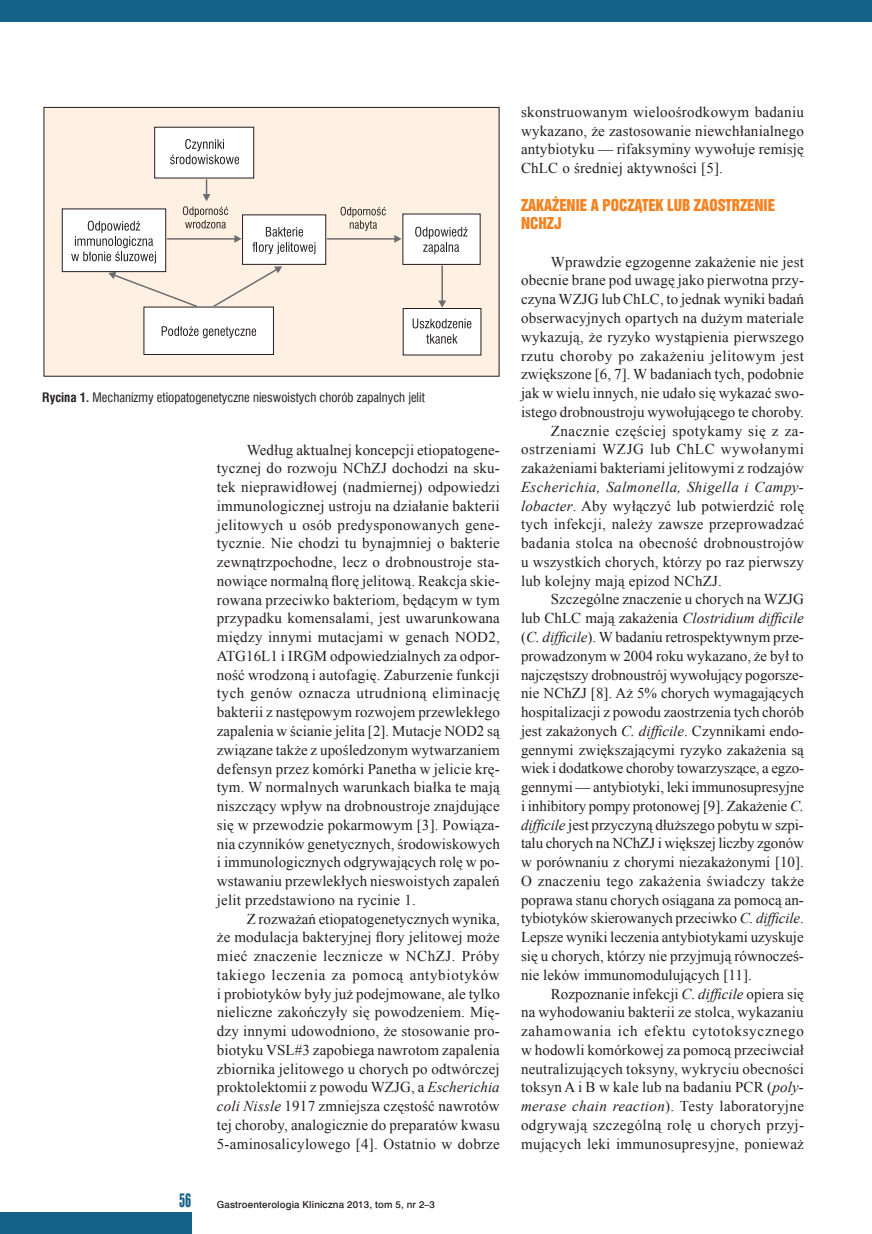
<style>
.page{position:relative;width:872px;height:1234px;background:#fff}
.page>*{position:absolute;margin:0;border:0;box-sizing:border-box;transform-origin:0 0}
.t1{font:18px "Swis 924 EU";color:#14618a}
.t2{font:15px/18.8px "Times New Roman";letter-spacing:.01em;color:#231f20;text-align:justify}
.t3{font:15px/18.8px "Swis 921 EU";color:#f58220}
.t4{font:12.75px "Swis 721 Cn EU";color:#231f20}
.t5{font:9.75px "Swis 721 Md EU";letter-spacing:.015em;color:#231f20}
.s1{font-weight:700}
.s2{font-style:italic}
</style>
<div class="page">
<div style="left:0;top:0;width:872px;height:21px;background:#14618a"></div>
<div style="left:0;top:1212px;width:191px;height:21px;background:#14618a"></div>
<div style="left:44px;top:107px;width:455px;height:269px;background:#fef0e2"></div>
<div style="left:44px;top:107px;width:455px;height:269px;border:1px solid #231f20"></div>
<div style="left:155px;top:127px;width:99px;height:51px;background:#fff"></div>
<div style="left:154px;top:127px;width:100px;height:51px;border:1px solid #231f20"></div>
<svg style="left:170px;top:139px;width:69px;height:25px"></svg>
<div style="left:62px;top:209px;width:104px;height:62px;background:#fff"></div>
<div style="left:62px;top:208px;width:104px;height:64px;border:1px solid #231f20"></div>
<svg style="left:71px;top:221px;width:85px;height:42px"></svg>
<div style="left:242px;top:215px;width:84px;height:49px;background:#fff"></div>
<div style="left:242px;top:214px;width:84px;height:51px;border:1px solid #231f20"></div>
<svg style="left:266px;top:227px;width:37px;height:9px"></svg>
<svg style="left:252px;top:242px;width:63px;height:12px"></svg>
<div style="left:403px;top:214px;width:77px;height:50px;background:#fff"></div>
<div style="left:402px;top:213px;width:78px;height:52px;border:1px solid #231f20"></div>
<svg style="left:415px;top:226px;width:52px;height:28px"></svg>
<div style="left:403px;top:308px;width:78px;height:47px;background:#fff"></div>
<div style="left:403px;top:308px;width:78px;height:47px;border:1px solid #231f20"></div>
<svg style="left:412px;top:318px;width:59px;height:10px"></svg>
<svg style="left:426px;top:334px;width:31px;height:9px"></svg>
<hr style="left:167px;top:238px;width:68px;height:1px;background:#6c6d70">
<svg style="left:234px;top:235px;width:8px;height:8px"></svg>
<hr style="left:441px;top:265px;width:2px;height:36px;background:#6c6d70">
<svg style="left:438px;top:300px;width:8px;height:7px"></svg>
<svg style="left:108px;top:272px;width:89px;height:34px"></svg>
<div style="left:144px;top:307px;width:129px;height:47px;background:#fff"></div>
<div style="left:143px;top:306px;width:131px;height:49px;border:1px solid #231f20"></div>
<svg style="left:162px;top:326px;width:94px;height:12px"></svg>
<svg style="left:183px;top:179px;width:45px;height:49px"></svg>
<svg style="left:340px;top:207px;width:46px;height:24px"></svg>
<hr style="left:327px;top:238px;width:68px;height:1px;background:#6c6d70">
<svg style="left:394px;top:235px;width:7px;height:8px"></svg>
<svg style="left:212px;top:266px;width:70px;height:42px"></svg>
<p class="t4" style="left:42px;top:389px;width:384px"><span class="s1">Rycina 1.</span> Mechanizmy etiopatogenetyczne nieswoistych chorób zapalnych jelit</p>
<p class="t2" style="left:217px;top:440px;width:284px;text-indent:30px">Według aktualnej koncepcji etiopatogene&shy;tycznej do rozwoju NChZJ dochodzi na sku&shy;tek nieprawidłowej (nadmiernej) odpowiedzi immunologicznej ustroju na działanie bakterii jelitowych u osób predysponowanych gene&shy;tycznie. Nie chodzi tu bynajmniej o bakterie zewnątrzpochodne, lecz o drobnoustroje sta&shy;nowiące normalną florę jelitową. Reakcja skie&shy;rowana przeciwko bakteriom, będącym w tym przypadku komensalami, jest uwarunkowana między innymi mutacjami w genach NOD2, ATG16L1 i IRGM odpowiedzialnych za odpor&shy;ność wrodzoną i autofagię. Zaburzenie funkcji tych genów oznacza utrudnioną eliminację bakterii z następowym rozwojem przewlekłego zapalenia w ścianie jelita [2]. Mutacje NOD2 są związane także z upośledzonym wytwarzaniem defensyn przez komórki Panetha w jelicie krę&shy;tym. W normalnych warunkach białka te mają niszczący wpływ na drobnoustroje znajdujące się w przewodzie pokarmowym [3]. Powiąza&shy;nia czynników genetycznych, środowiskowych i immunologicznych odgrywających rolę w po&shy;wstawaniu przewlekłych nieswoistych zapaleń jelit przedstawiono na rycinie 1.</p>
<p class="t2" style="left:217px;top:908px;width:284px;text-indent:30px">Z rozważań etiopatogenetycznych wynika, że modulacja bakteryjnej flory jelitowej może mieć znaczenie lecznicze w NChZJ. Próby takiego leczenia za pomocą antybiotyków i probiotyków były już podejmowane, ale tylko nieliczne zakończyły się powodzeniem. Mię&shy;dzy innymi udowodniono, że stosowanie pro&shy;biotyku VSL#3 zapobiega nawrotom zapalenia zbiornika jelitowego u chorych po odtwórczej proktolektomii z powodu WZJG, a <span class="s2">Escherichia coli Nissle</span> 1917 zmniejsza częstość nawrotów tej choroby, analogicznie do preparatów kwasu 5-aminosalicylowego [4]. Ostatnio w dobrze</p>
<p class="t1" style="left:179px;top:1188px;width:14px">56</p>
<p class="t5" style="left:217px;top:1198px;width:220px">Gastroenterologia Kliniczna 2013, tom 5, nr 2–3</p>
<p class="t2" style="left:521px;top:102px;width:284px">skonstruowanym wieloośrodkowym badaniu wykazano, że zastosowanie niewchłanialnego antybiotyku — rifaksyminy wywołuje remisję ChLC o średniej aktywności [5].</p>
<p class="t3" style="left:521px;top:195px;width:255px">ZAKAŻENIE A POCZĄTEK LUB ZAOSTRZENIE<br>NCHZJ</p>
<p class="t2" style="left:521px;top:252px;width:284px;text-align:right">Wprawdzie egzogenne zakażenie nie jest obecnie brane pod uwagę jako pierwotna przy&shy;czyna WZJG lub ChLC, to jednak wyniki badań obserwacyjnych opartych na dużym materiale wykazują, że ryzyko wystąpienia pierwszego rzutu choroby po zakażeniu jelitowym jest zwiększone [6, 7]. W badaniach tych, podobnie jak w wielu innych, nie udało się wykazać swo&shy;istego drobnoustroju wywołującego te choroby.<br>Znacznie częściej spotykamy się z za&shy;ostrzeniami WZJG lub ChLC wywołanymi zakażeniami bakteriami jelitowymi z rodzajów</p>
<p class="t2" style="left:521px;top:477px;width:284px"><span class="s2">Escherichia, Salmonella, Shigella i Campy&shy;lobacter</span>. Aby wyłączyć lub potwierdzić rolę tych infekcji, należy zawsze przeprowadzać badania stolca na obecność drobnoustrojów u wszystkich chorych, którzy po raz pierwszy lub kolejny mają epizod NChZJ.</p>
<p class="t2" style="left:521px;top:589px;width:284px;text-indent:30px">Szczególne znaczenie u chorych na WZJG lub ChLC mają zakażenia <span class="s2">Clostridium difficile </span>(<span class="s2">C. difficile</span>). W badaniu retrospektywnym prze&shy;prowadzonym w 2004 roku wykazano, że był to najczęstszy drobnoustrój wywołujący pogorsze&shy;nie NChZJ [8]. Aż 5% chorych wymagających hospitalizacji z powodu zaostrzenia tych chorób jest zakażonych <span class="s2">C. difficile</span>. Czynnikami endo&shy;gennymi zwiększającymi ryzyko zakażenia są wiek i dodatkowe choroby towarzyszące, a egzo&shy;gennymi — antybiotyki, leki immunosupresyjne i inhibitory pompy protonowej [9]. Zakażenie <span class="s2">C. difficile</span> jest przyczyną dłuższego pobytu w szpi&shy;talu chorych na NChZJ i większej liczby zgonów w porównaniu z chorymi niezakażonymi [10].<br>O znaczeniu tego zakażenia świadczy także poprawa stanu chorych osiągana za pomocą an&shy;tybiotyków skierowanych przeciwko <span class="s2">C. difficile</span>.<br>Lepsze wyniki leczenia antybiotykami uzyskuje się u chorych, którzy nie przyjmują równocześ&shy;nie leków immunomodulujących [11].</p>
<p class="t2" style="left:521px;top:983px;width:284px;text-indent:30px">Rozpoznanie infekcji <span class="s2">C. difficile</span> opiera się na wyhodowaniu bakterii ze stolca, wykazaniu zahamowania ich efektu cytotoksycznego w hodowli komórkowej za pomocą przeciwciał neutralizujących toksyny, wykryciu obecności toksyn A i B w kale lub na badaniu PCR (<span class="s2">poly&shy;merase chain reaction</span>). Testy laboratoryjne odgrywają szczególną rolę u chorych przyj&shy;mujących leki immunosupresyjne, ponieważ</p>
</div>
